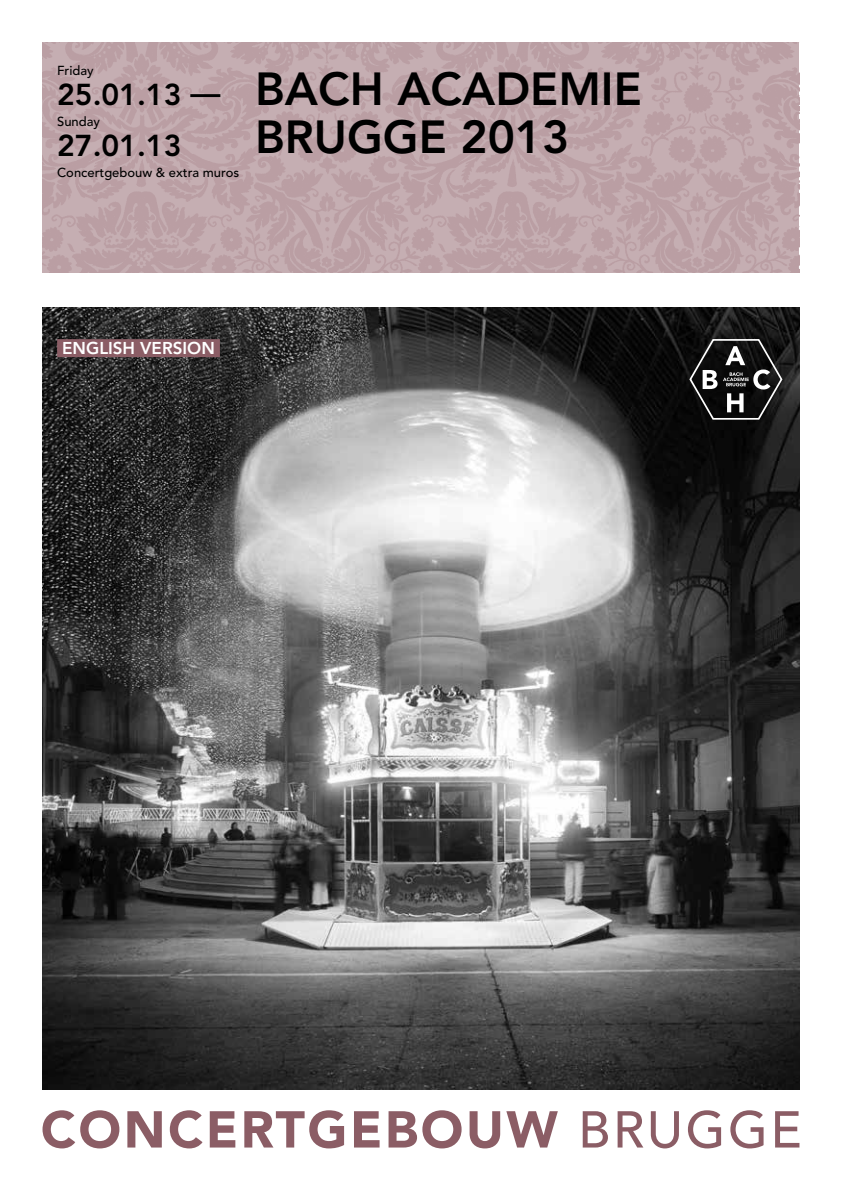
<style>
.page{position:relative;width:842px;height:1191px;background:#fff}
.page>*{position:absolute;margin:0;border:0;box-sizing:border-box;transform-origin:0 0}
.t1{font:800 46px/48px "Avenir LT";color:#000}
.t2{font:800 30px "Avenir LT";color:#000}
.t3{font:800 17px "Avenir LT";color:#fff}
.t4{font:500 13px "Avenir LT";color:#000}
</style>
<div class="page">
<img style="left:43px;top:43px;width:756px;height:230px">
<img style="left:43px;top:308px;width:756px;height:781px">
<svg style="left:43px;top:1110px;width:76px;height:38px"></svg>
<svg style="left:127px;top:1111px;width:35px;height:36px"></svg>
<svg style="left:170px;top:1110px;width:33px;height:38px"></svg>
<svg style="left:210px;top:1111px;width:25px;height:36px"></svg>
<svg style="left:244px;top:1110px;width:100px;height:38px"></svg>
<svg style="left:354px;top:1111px;width:26px;height:36px"></svg>
<svg style="left:389px;top:1110px;width:73px;height:38px"></svg>
<svg style="left:470px;top:1111px;width:30px;height:37px"></svg>
<svg style="left:506px;top:1111px;width:52px;height:36px"></svg>
<svg style="left:583px;top:1111px;width:25px;height:36px"></svg>
<svg style="left:618px;top:1111px;width:25px;height:36px"></svg>
<svg style="left:651px;top:1111px;width:28px;height:37px"></svg>
<svg style="left:688px;top:1110px;width:33px;height:38px"></svg>
<svg style="left:730px;top:1110px;width:33px;height:38px"></svg>
<svg style="left:775px;top:1111px;width:24px;height:36px"></svg>
<svg style="left:688px;top:337px;width:95px;height:83px;background:#343434"></svg>
<div style="left:57px;top:339px;width:163px;height:18px;background:#8b5d65"></div>
<p class="t4" style="left:57px;top:63px;width:38px">Friday</p>
<h2 class="t2" style="left:57px;top:77px;width:165px">25.01.13 —</h2>
<p class="t4" style="left:57px;top:114px;width:44px">Sunday</p>
<h2 class="t2" style="left:57px;top:128px;width:126px">27.01.13</h2>
<p class="t4" style="left:57px;top:165px;width:184px">Concertgebouw &amp; extra muros</p>
<h1 class="t1" style="left:255px;top:65px;width:388px">BACH ACADEMIE<br>BRUGGE 2013</h1>
<h3 class="t3" style="left:62px;top:338px;width:154px">ENGLISH VERSION</h3>
</div>
